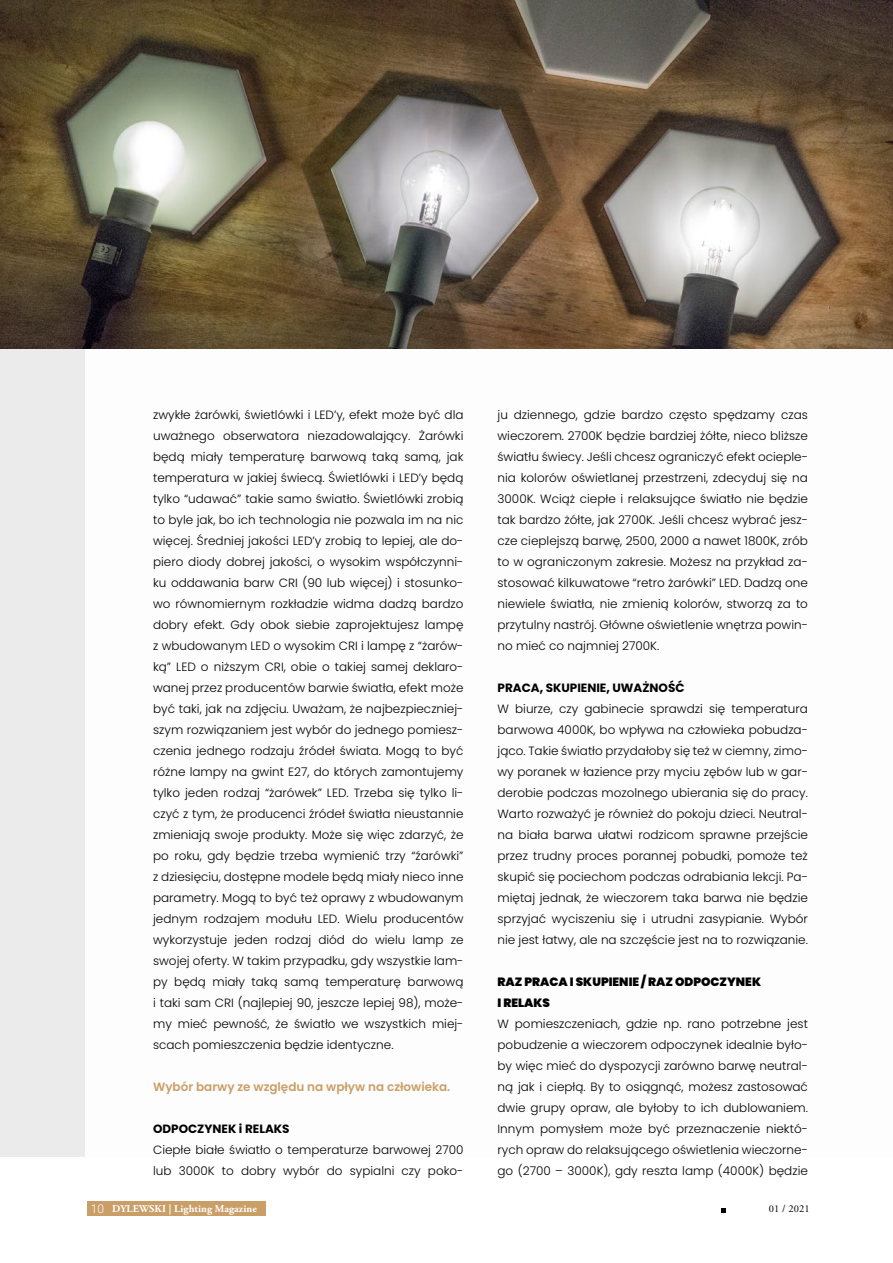
<style>
.page{position:relative;width:893px;height:1263px;background:#fff}
.page>*{position:absolute;margin:0;border:0;box-sizing:border-box;transform-origin:0 0}
.t1{font:300 12px/21px "Poppins";color:#000;text-align:justify}
.t2{font:700 12px "Poppins";color:#000}
.t3{font:900 12px/21px "Poppins";color:#000}
.t4{font:600 12px "Poppins";color:#ca9e67}
.t5{font:700 10.5px "Adobe Garamond Pro";letter-spacing:.01em;color:#fff}
.t6{font:10.5px "Adobe Garamond Pro";letter-spacing:.01em;color:#000}
.s1{font-family:"Roboto";font-weight:300;font-size:12px}
</style>
<div class="page">
<div style="left:87px;top:1201px;width:178px;height:15px;background:#ca9e67"></div>
<svg style="left:721px;top:1208px;width:4px;height:4px"></svg>
<div style="left:0;top:0;width:893px;height:1157px;background:#ebebeb"></div>
<img style="left:0;top:0;width:893px;height:349px">
<div style="left:85px;top:349px;width:808px;height:819px;background:#fff"></div>
<p class="t1" style="left:153px;top:404px;width:312px">zwykłe żarówki, świetlówki i LED’y, efekt może być dla uważnego obserwatora niezadowalający. Żarówki będą miały temperaturę barwową taką samą, jak temperatura w jakiej świecą. Świetlówki i LED’y będą tylko “udawać” takie samo światło. Świetlówki zrobią to byle jak, bo ich technologia nie pozwala im na nic więcej. Średniej jakości LED’y zrobią to lepiej, ale do&shy;piero diody dobrej jakości, o wysokim współczynni&shy;ku oddawania barw CRI (90 lub więcej) i stosunko&shy;wo równomiernym rozkładzie widma dadzą bardzo dobry efekt. Gdy obok siebie zaprojektujesz lampę z wbudowanym LED o wysokim CRI i lampę z “żarów&shy;ką” LED o niższym CRI, obie o takiej samej deklaro&shy;wanej przez producentów barwie światła, efekt może być taki, jak na zdjęciu. Uważam, że najbezpieczniej&shy;szym rozwiązaniem jest wybór do jednego pomiesz&shy;czenia jednego rodzaju źródeł świata. Mogą to być różne lampy na gwint E27, do których zamontujemy tylko jeden rodzaj “żarówek” LED. Trzeba się tylko li&shy;czyć z tym, że producenci źródeł światła nieustannie zmieniają swoje produkty. Może się więc zdarzyć, że po roku, gdy będzie trzeba wymienić trzy “źarówki” z dziesięciu, dostępne modele będą miały nieco inne parametry. Mogą to być też oprawy z wbudowanym jednym rodzajem modułu LED. Wielu producentów wykorzystuje jeden rodzaj diód do wielu lamp ze swojej oferty. W takim przypadku, gdy wszystkie lam&shy;py będą miały taką samą temperaturę barwową i taki sam CRI (najlepiej 90, jeszcze lepiej 98), może&shy;my mieć pewność, że światło we wszystkich miej&shy;scach pomieszczenia będzie identyczne.</p>
<p class="t4" style="left:153px;top:1080px;width:299px">Wybór barwy ze względu na wpływ na człowieka.</p>
<p class="t2" style="left:153px;top:1122px;width:138px">ODPOCZYNEK i RELAKS</p>
<p class="t1" style="left:153px;top:1139px;width:312px">Ciepłe białe światło o temperaturze barwowej 2700 lub 3000K to dobry wybór do sypialni czy poko-</p>
<p class="t1" style="left:497px;top:404px;width:312px">ju dziennego, gdzie bardzo często spędzamy czas wieczorem. 2700K będzie bardziej żółte, nieco bliższe światłu świecy. Jeśli chcesz ograniczyć efekt ocieple&shy;nia kolorów oświetlanej przestrzeni, zdecyduj się na 3000K. Wciąż ciepłe i relaksujące światło nie będzie tak bardzo żółte, jak 2700K. Jeśli chcesz wybrać jesz&shy;cze cieplejszą barwę, 2500, 2000 a nawet 1800K, zrób to w ograniczonym zakresie. Możesz na przykład za&shy;stosować kilkuwatowe “retro żarówki” LED. Dadzą one niewiele światła, nie zmienią kolorów, stworzą za to przytulny nastrój. Główne oświetlenie wnętrza powin&shy;no mieć co najmniej 2700K.</p>
<p class="t2" style="left:497px;top:681px;width:189px">PRACA, SKUPIENIE, UWAŻNOŚĆ</p>
<p class="t1" style="left:497px;top:698px;width:312px">W biurze, czy gabinecie sprawdzi się temperatura barwowa 4000K, bo wpływa na człowieka pobudza&shy;jąco. Takie światło przydałoby się też w ciemny, zimo&shy;wy poranek w łazience przy myciu zębów lub w gar&shy;derobie podczas mozolnego ubierania się do pracy.<br>Warto rozważyć je również do pokoju dzieci. Neutral&shy;na biała barwa ułatwi rodzicom sprawne przejście przez trudny proces porannej pobudki, pomoże też skupić się pociechom podczas odrabiania lekcji. Pa&shy;miętaj jednak, że wieczorem taka barwa nie będzie sprzyjać wyciszeniu się i utrudni zasypianie. Wybór nie jest łatwy, ale na szczęście jest na to rozwiązanie.</p>
<p class="t3" style="left:497px;top:971px;width:265px">RAZ PRACA I SKUPIENIE / RAZ ODPOCZYNEK<br>I RELAKS</p>
<p class="t1" style="left:497px;top:1013px;width:312px">W pomieszczeniach, gdzie np. rano potrzebne jest pobudzenie a wieczorem odpoczynek idealnie było&shy;by więc mieć do dyspozycji zarówno barwę neutral&shy;ną jak i ciepłą. By to osiągnąć, możesz zastosować dwie grupy opraw, ale byłoby to ich dublowaniem.<br>Innym pomysłem może być przeznaczenie niektó&shy;rych opraw do relaksującego oświetlenia wieczorne&shy;go (2700 – 3000K), gdy reszta lamp (4000K) będzie</p>
<p class="t5" style="left:91px;top:1203px;width:168px"><span class="s1">10</span> DYLEWSKI | Lighting Magazine</p>
<p class="t6" style="left:769px;top:1202px;width:43px">01 / 2021</p>
</div>
